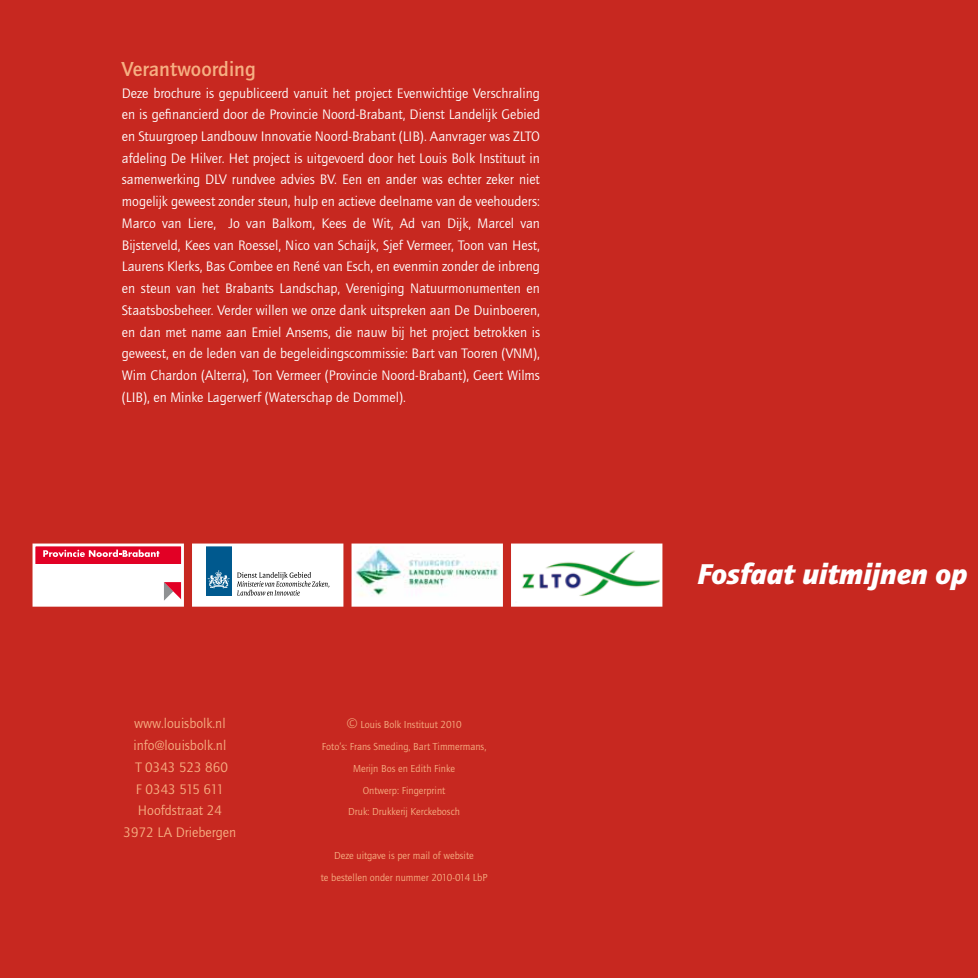
<style>
.page{position:relative;width:978px;height:978px;background:#c72820}
.page>*{position:absolute;margin:0;border:0;box-sizing:border-box;transform-origin:0 0}
.t1{font:italic 900 29.7px "Quay Sans";color:#fff}
.t2{font:500 21px "Quay Sans";color:#f6af82}
.t3{font:14.25px/21.8px "Quay Sans";color:#fff;text-align:justify}
.t4{font:14.25px/21.8px "Quay Sans";color:#f6af82;text-align:center}
.t5{font:10.5px/21.8px "Quay Sans";color:#f6af82;text-align:center}
.s1{font-size:14.25px}
</style>
<div class="page">
<img style="left:515px;top:548px;width:143px;height:55px">
<div style="left:34px;top:545px;width:149px;height:60px;background:#fff"></div>
<div style="left:34px;top:545px;width:149px;height:19px;background:#e20025"></div>
<svg style="left:43px;top:550px;width:116px;height:7px"></svg>
<svg style="left:164px;top:582px;width:16px;height:19px"></svg>
<div style="left:33px;top:544px;width:151px;height:63px;border:3px solid #fff"></div>
<img style="left:356px;top:548px;width:143px;height:55px">
<div style="left:352px;top:544px;width:151px;height:63px;border:3px solid #fff"></div>
<div style="left:193px;top:545px;width:149px;height:60px;background:#fff"></div>
<div style="left:206px;top:545px;width:25px;height:50px;background:#00598e"></div>
<svg style="left:208px;top:570px;width:22px;height:19px"></svg>
<svg style="left:237px;top:572px;width:92px;height:24px"></svg>
<div style="left:192px;top:544px;width:151px;height:63px;border:3px solid #fff"></div>
<h2 class="t2" style="left:122px;top:57px;width:135px">Verantwoording</h2>
<p class="t3" style="left:122px;top:82px;width:420px">Deze brochure is gepubliceerd vanuit het project Evenwichtige Verschraling en is gefinancierd door de Provincie Noord-Brabant, Dienst Landelijk Gebied en Stuurgroep Landbouw Innovatie Noord-Brabant (LIB). Aanvrager was ZLTO afdeling De Hilver. Het project is uitgevoerd door het Louis Bolk Instituut in samenwerking DLV rundvee advies BV. Een en ander was echter zeker niet mogelijk geweest zonder steun, hulp en actieve deelname van de veehouders:<br>Marco van Liere, Jo van Balkom, Kees de Wit, Ad van Dijk, Marcel van Bijsterveld, Kees van Roessel, Nico van Schaijk, Sjef Vermeer, Toon van Hest, Laurens Klerks, Bas Combee en René van Esch, en evenmin zonder de inbreng en steun van het Brabants Landschap, Vereniging Natuurmonumenten en Staatsbosbeheer. Verder willen we onze dank uitspreken aan De Duinboeren, en dan met name aan Emiel Ansems, die nauw bij het project betrokken is geweest, en de leden van de begeleidingscommissie: Bart van Tooren (VNM), Wim Chardon (Alterra), Ton Vermeer (Provincie Noord-Brabant), Geert Wilms (LIB), en Minke Lagerwerf (Waterschap de Dommel).</p>
<p class="t4" style="left:124px;top:713px;width:114px">www.louisbolk.nl info@louisbolk.nl<br>T 0343 523 860<br>F 0343 515 611<br>Hoofdstraat 24<br>3972 LA Driebergen</p>
<p class="t5" style="left:322px;top:714px;width:166px"><span class="s1">©</span> Louis Bolk Instituut 2010<br>Foto’s: Frans Smeding, Bart Timmermans,<br>Merijn Bos en Edith Finke<br>Ontwerp: Fingerprint<br>Druk: Drukkerij Kerckebosch</p>
<p class="t5" style="left:321px;top:845px;width:168px">Deze uitgave is per mail of website<br>te bestellen onder nummer 2010-014 LbP</p>
<h1 class="t1" style="left:698px;top:557px;width:272px">Fosfaat uitmijnen op</h1>
</div>
